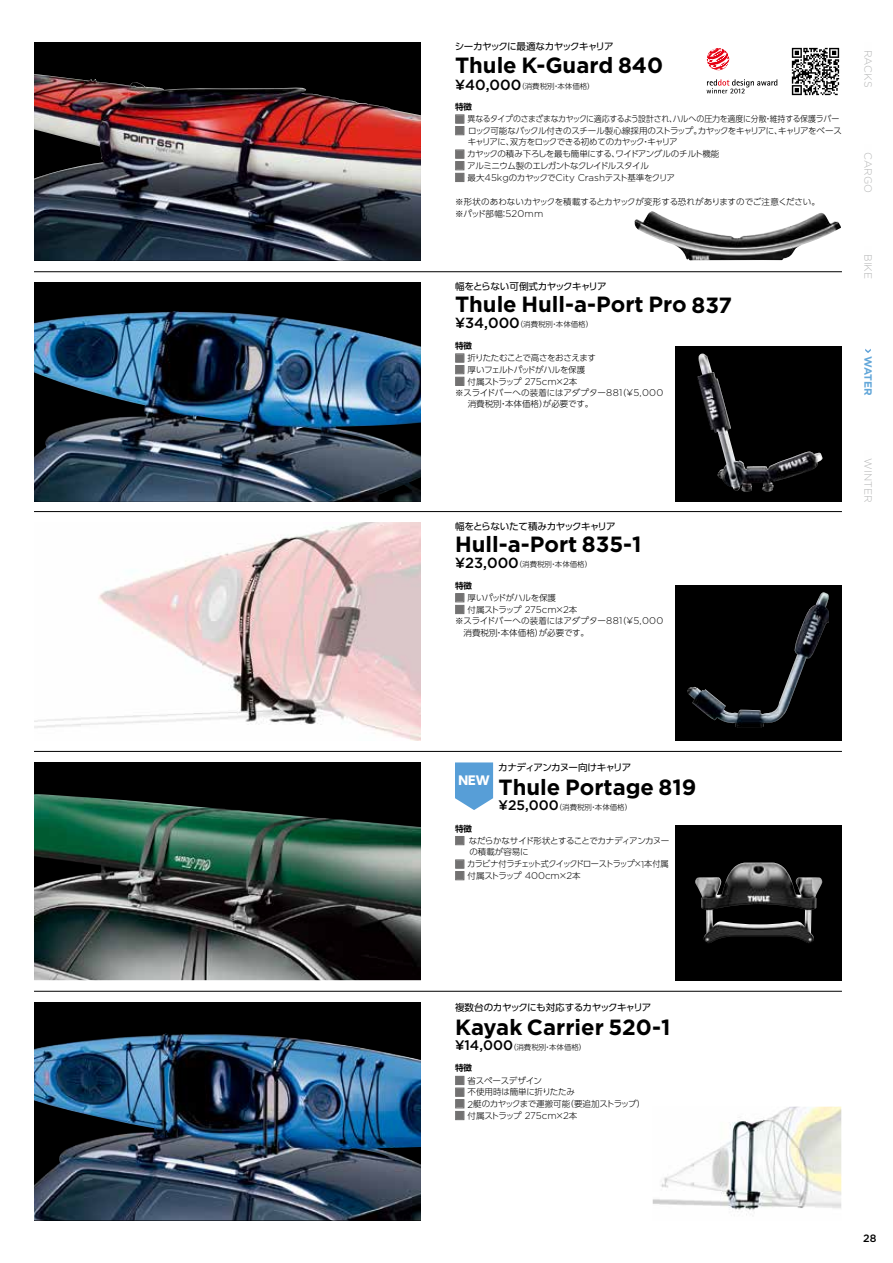
<style>
.page{position:relative;width:893px;height:1263px;background:#fff}
.page>*{position:absolute;margin:0;border:0;box-sizing:border-box;transform-origin:0 0}
.t1{font:700 22.05px "Thule";color:#000}
.t2{font:800 11.85px "UD Shin Go Pro";color:#fff}
.t3{font:500 10.65px "Thule";color:#000}
.t4{font:300 10.5px "Thule";color:#b5b6b6}
.t5{font:700 10.5px "Thule";letter-spacing:-.045em;color:#63a7d9}
.t6{font:9.6px "UD Shin Go Pro";letter-spacing:-.06em;color:#000}
.t7{font:300 8.55px/11.1px "UD Shin Go Pro";letter-spacing:-.035em;color:#000}
.t8{font:300 8.55px/11.1px "UD Shin Go Pro";letter-spacing:-.06em;color:#000}
.t9{font:300 8.55px "UD Shin Go Pro";letter-spacing:-.105em;color:#000}
.t10{font:300 8.55px "UD Shin Go Pro";letter-spacing:-.005em;color:#000}
.t11{font:300 8.55px "UD Shin Go Pro";letter-spacing:-.035em;color:#000;scale:.93 1}
.t12{font:300 8.55px "UD Shin Go Pro";color:#000}
.t13{font:300 8.55px "UD Shin Go Pro";letter-spacing:-.08em;color:#000}
.t14{font:300 8.55px "UD Shin Go Pro";letter-spacing:-.09em;color:#000;scale:.96 1}
.t15{font:300 8.55px "UD Shin Go Pro";letter-spacing:-.07em;color:#000}
.t16{font:300 8.55px "UD Shin Go Pro";letter-spacing:-.065em;color:#000}
.t17{font:700 8.55px "UD Shin Go Pro De";color:#000}
.t18{font:300 7.5px "UD Shin Go Pro";color:#000}
.s1{font-family:"Thule";font-weight:500;font-size:14.7px}
.s2{font-family:"UD Shin Go Pr 6";font-weight:800;font-size:9.6px;color:#727171}
.s3{font-family:"Thule";font-size:9.75px}
.s4{font-family:"Thule";font-weight:500;font-size:13.8px}
</style>
<div class="page">
<div style="left:34px;top:762px;width:387px;height:218px;background:#000"></div>
<img style="left:34px;top:794px;width:387px;height:186px">
<div style="left:34px;top:1002px;width:387px;height:218px;background:#000"></div>
<img style="left:34px;top:1033px;width:387px;height:187px">
<img style="left:653px;top:1107px;width:188px;height:108px">
<div style="left:34px;top:43px;width:387px;height:218px;background:#000"></div>
<img style="left:34px;top:74px;width:387px;height:187px">
<img style="left:634px;top:211px;width:207px;height:49px">
<div style="left:675px;top:585px;width:167px;height:156px;background:#000"></div>
<img style="left:687px;top:592px;width:136px;height:135px">
<div style="left:675px;top:346px;width:167px;height:156px;background:#000"></div>
<img style="left:697px;top:354px;width:48px;height:138px">
<div style="left:675px;top:825px;width:167px;height:156px;background:#000"></div>
<img style="left:695px;top:862px;width:127px;height:81px">
<hr style="left:34px;top:511px;width:808px;height:1px;background:#000">
<hr style="left:34px;top:271px;width:808px;height:1px;background:#000">
<hr style="left:34px;top:751px;width:808px;height:1px;background:#000">
<hr style="left:34px;top:991px;width:808px;height:1px;background:#000">
<div style="left:455px;top:836px;width:9px;height:9px;border:1px solid #727171"></div>
<div style="left:455px;top:859px;width:9px;height:9px;border:1px solid #727171"></div>
<div style="left:455px;top:871px;width:9px;height:9px;border:1px solid #727171"></div>
<div style="left:455px;top:1076px;width:9px;height:9px;border:1px solid #727171"></div>
<div style="left:455px;top:1087px;width:9px;height:10px;border:1px solid #727171"></div>
<div style="left:455px;top:1099px;width:9px;height:9px;border:1px solid #727171"></div>
<div style="left:455px;top:1111px;width:9px;height:9px;border:1px solid #727171"></div>
<div style="left:455px;top:114px;width:9px;height:9px;border:1px solid #727171"></div>
<div style="left:455px;top:126px;width:9px;height:9px;border:1px solid #727171"></div>
<div style="left:455px;top:149px;width:9px;height:10px;border:1px solid #727171"></div>
<div style="left:455px;top:161px;width:9px;height:9px;border:1px solid #727171"></div>
<div style="left:455px;top:173px;width:9px;height:9px;border:1px solid #727171"></div>
<div style="left:455px;top:593px;width:9px;height:9px;border:1px solid #727171"></div>
<div style="left:455px;top:605px;width:9px;height:9px;border:1px solid #727171"></div>
<div style="left:455px;top:353px;width:9px;height:9px;border:1px solid #727171"></div>
<div style="left:455px;top:365px;width:9px;height:9px;border:1px solid #727171"></div>
<div style="left:455px;top:377px;width:9px;height:9px;border:1px solid #727171"></div>
<svg style="left:455px;top:762px;width:38px;height:48px;background:#6daadc"></svg>
<img style="left:791px;top:47px;width:49px;height:49px">
<svg style="left:707px;top:79px;width:70px;height:14px"></svg>
<svg style="left:707px;top:48px;width:22px;height:23px"></svg>
<svg style="left:865px;top:349px;width:6px;height:4px"></svg>
<div style="left:34px;top:283px;width:387px;height:219px;background:#000"></div>
<img style="left:34px;top:311px;width:387px;height:191px">
<img style="left:34px;top:522px;width:387px;height:219px">
<p class="t6" style="left:455px;top:39px;width:160px">シーカヤックに最適なカヤックキャリア</p>
<h1 class="t1" style="left:455px;top:52px;width:210px">Thule K-Guard 840</h1>
<p class="t18" style="left:455px;top:80px;width:141px"><span class="s1">¥40,000</span>（消費税別・本体価格）</p>
<p class="t17" style="left:455px;top:100px;width:19px">特徴</p>
<p class="t11" style="left:455px;top:112px;width:415px"><span class="s2">■</span> 異なるタイプのさまざまなカヤックに適応するよう設計され、ハルへの圧力を適度に分散・維持する保護ラバー</p>
<p class="t8" style="left:468px;top:125px;width:376px;text-indent:-13px"><span class="s2">■</span> ロック可能なバックル付きのスチール製心線採用のストラップ。カヤックをキャリアに、キャリアをベースキャリアに、双方をロックできる初めてのカヤック・キャリア</p>
<p class="t7" style="left:455px;top:148px;width:266px"><span class="s2">■</span> カヤックの積み下ろしを最も簡単にする、ワイドアングルのチルト機能</p>
<p class="t15" style="left:455px;top:159px;width:196px"><span class="s2">■</span> アルミニウム製のエレガントなクレイドルスタイル</p>
<p class="t13" style="left:455px;top:170px;width:222px"><span class="s2">■</span> 最大<span class="s3">45kg</span>のカヤックで<span class="s3">City Crash</span>テスト基準をクリア</p>
<p class="t7" style="left:455px;top:195px;width:367px;line-height:11.7px">※形状のあわないカヤックを積載するとカヤックが変形する恐れがありますのでご注意ください。※パッド部幅：<span class="s3">520mm</span></p>
<p class="t6" style="left:455px;top:279px;width:153px">幅をとらない可倒式カヤックキャリア</p>
<h1 class="t1" style="left:455px;top:291px;width:279px">Thule Hull-a-Port Pro 837</h1>
<p class="t18" style="left:455px;top:319px;width:140px"><span class="s1">¥34,000</span>（消費税別・本体価格）</p>
<p class="t17" style="left:455px;top:339px;width:19px">特徴</p>
<p class="t7" style="left:455px;top:352px;width:143px"><span class="s2">■</span> 折りたたむことで高さをおさえます</p>
<p class="t16" style="left:455px;top:363px;width:132px"><span class="s2">■</span> 厚いフェルトパッドがハルを保護</p>
<p class="t9" style="left:455px;top:374px;width:124px"><span class="s2">■</span> 付属ストラップ <span class="s3">275cm</span>×<span class="s3">2</span>本</p>
<p class="t10" style="left:455px;top:386px;width:210px">※スライドバーへの装着にはアダプター<span class="s3">881</span>（<span class="s3">¥5,000</span></p>
<p class="t12" style="left:468px;top:397px;width:127px">消費税別・本体価格）が必要です。</p>
<p class="t6" style="left:455px;top:519px;width:162px">幅をとらないたて積みカヤックキャリア</p>
<h1 class="t1" style="left:455px;top:531px;width:188px">Hull-a-Port 835-1</h1>
<p class="t18" style="left:455px;top:558px;width:139px"><span class="s1">¥23,000</span>（消費税別・本体価格）</p>
<p class="t17" style="left:455px;top:579px;width:19px">特徴</p>
<p class="t7" style="left:455px;top:592px;width:103px"><span class="s2">■</span> 厚いパッドがハルを保護</p>
<p class="t9" style="left:455px;top:602px;width:124px"><span class="s2">■</span> 付属ストラップ <span class="s3">275cm</span>×<span class="s3">2</span>本</p>
<p class="t10" style="left:455px;top:614px;width:210px">※スライドバーへの装着にはアダプター<span class="s3">881</span>（<span class="s3">¥5,000</span></p>
<p class="t12" style="left:463px;top:625px;width:127px">消費税別・本体価格）が必要です。</p>
<p class="t4" style="left:875px;top:50px;width:39px;rotate:90deg">RACKS</p>
<p class="t4" style="left:875px;top:152px;width:42px;rotate:90deg">CARGO</p>
<p class="t4" style="left:875px;top:254px;width:27px;rotate:90deg">BIKE</p>
<p class="t5" style="left:874px;top:356px;width:41px;rotate:90deg">WATER</p>
<p class="t4" style="left:875px;top:458px;width:46px;rotate:90deg">WINTER</p>
<h2 class="t2" style="left:458px;top:771px;width:33px">NEW</h2>
<p class="t6" style="left:498px;top:759px;width:135px">カナディアンカヌー向けキャリア</p>
<h1 class="t1" style="left:499px;top:774px;width:199px">Thule Portage 819</h1>
<p class="t18" style="left:499px;top:801px;width:135px"><span class="s4">¥25,000</span>（消費税別・本体価格）</p>
<p class="t17" style="left:455px;top:821px;width:19px">特徴</p>
<p class="t7" style="left:469px;top:835px;width:201px;text-indent:-14px"><span class="s2">■</span> なだらかなサイド形状とすることでカナディアンカヌーの積載が容易に</p>
<p class="t14" style="left:455px;top:857px;width:224px"><span class="s2">■</span> カラビナ付ラチェット式クイックドローストラップ×<span class="s3">1</span>本付属</p>
<p class="t9" style="left:455px;top:869px;width:127px"><span class="s2">■</span> 付属ストラップ <span class="s3">400cm</span>×<span class="s3">2</span>本</p>
<p class="t6" style="left:455px;top:999px;width:198px">複数台のカヤックにも対応するカヤックキャリア</p>
<h1 class="t1" style="left:455px;top:1014px;width:217px">Kayak Carrier 520-1</h1>
<p class="t18" style="left:455px;top:1041px;width:133px"><span class="s4">¥14,000</span>（消費税別・本体価格）</p>
<p class="t17" style="left:455px;top:1061px;width:19px">特徴</p>
<p class="t7" style="left:455px;top:1074px;width:89px"><span class="s2">■</span> 省スペースデザイン</p>
<p class="t7" style="left:455px;top:1086px;width:121px"><span class="s2">■</span> 不使用時は簡単に折りたたみ</p>
<p class="t7" style="left:455px;top:1098px;width:192px"><span class="s2">■</span> <span class="s3">2</span>艇のカヤックまで運搬可能（要追加ストラッブ）</p>
<p class="t9" style="left:455px;top:1108px;width:124px"><span class="s2">■</span> 付属ストラップ <span class="s3">275cm</span>×<span class="s3">2</span>本</p>
<p class="t3" style="left:863px;top:1231px;width:15px">28</p>
</div>
